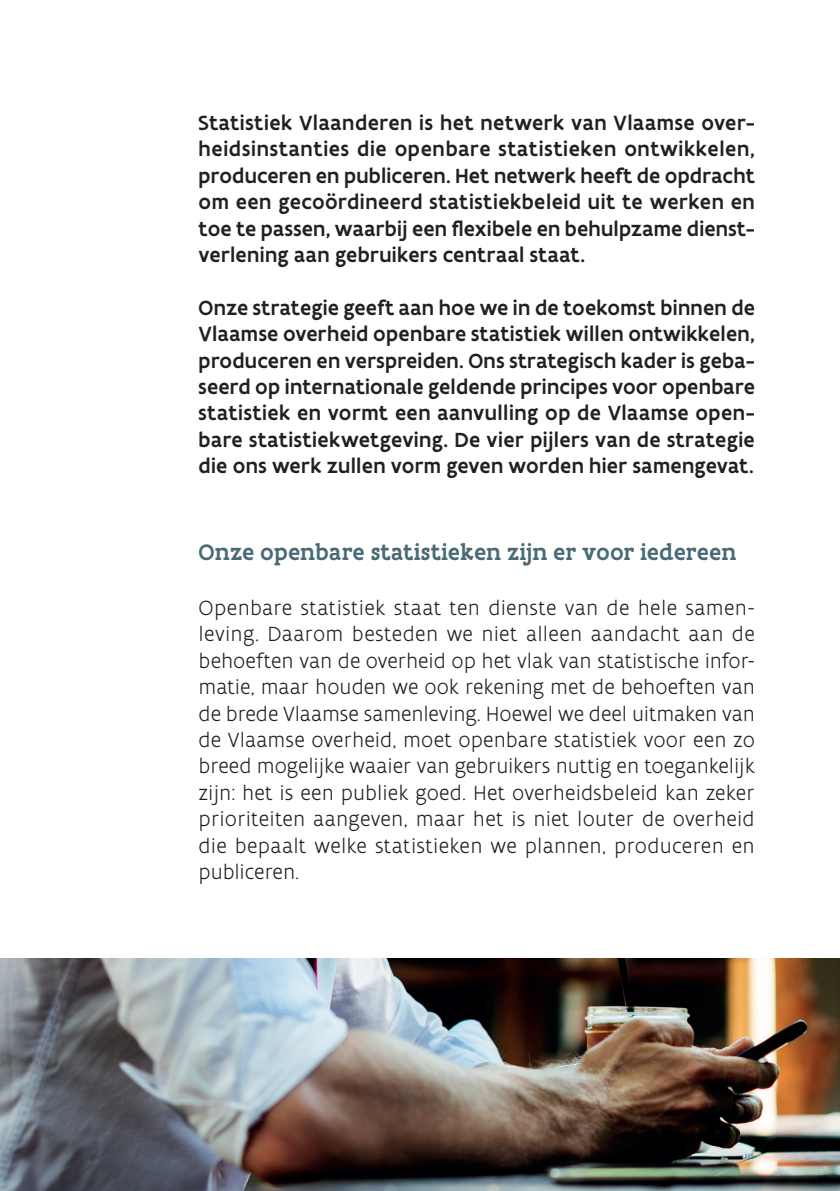
<style>
.page{position:relative;width:840px;height:1191px;background:#fff}
.page>*{position:absolute;margin:0;border:0;box-sizing:border-box;transform-origin:0 0}
.titels{font:500 24px "Flanders Art Serif";letter-spacing:.005em;color:#486975}
.lopende_tekst{font:500 22px/26.4px "Flanders Art Sans";letter-spacing:.01em;color:#231f20;text-align:justify}
.lopende_tekst-2{font:300 22px/26.4px "Flanders Art Sans";letter-spacing:.005em;color:#231f20;text-align:justify}
</style>
<div class="page">
<img style="left:0;top:958px;width:839px;height:233px">
<p class="lopende_tekst" style="left:198px;top:110px;width:557px">Statistiek Vlaanderen is het netwerk van Vlaamse over&shy;heidsinstanties die openbare statistieken ontwikkelen, produceren en publiceren. Het netwerk heeft de opdracht om een gecoördineerd statistiekbeleid uit te werken en toe te passen, waarbij een flexibele en behulpzame dienst&shy;verlening aan gebruikers centraal staat.</p>
<p class="lopende_tekst" style="left:198px;top:295px;width:557px">Onze strategie geeft aan hoe we in de toekomst binnen de Vlaamse overheid openbare statistiek willen ontwikkelen, produceren en verspreiden. Ons strategisch kader is geba&shy;seerd op internationale geldende principes voor openbare statistiek en vormt een aanvulling op de Vlaamse open&shy;bare statistiekwetgeving. De vier pijlers van de strategie die ons werk zullen vorm geven worden hier samengevat.</p>
<p class="titels" style="left:198px;top:536px;width:539px">Onze openbare statistieken zijn er voor iedereen</p>
<p class="lopende_tekst-2" style="left:198px;top:595px;width:557px">Openbare statistiek staat ten dienste van de hele samen&shy;leving. Daarom besteden we niet alleen aandacht aan de behoeften van de overheid op het vlak van statistische infor&shy;matie, maar houden we ook rekening met de behoeften van de brede Vlaamse samenleving. Hoewel we deel uitmaken van de Vlaamse overheid, moet openbare statistiek voor een zo breed mogelijke waaier van gebruikers nuttig en toegankelijk zijn: het is een publiek goed. Het overheidsbeleid kan zeker prioriteiten aangeven, maar het is niet louter de overheid die bepaalt welke statistieken we plannen, produceren en publiceren.</p>
</div>
